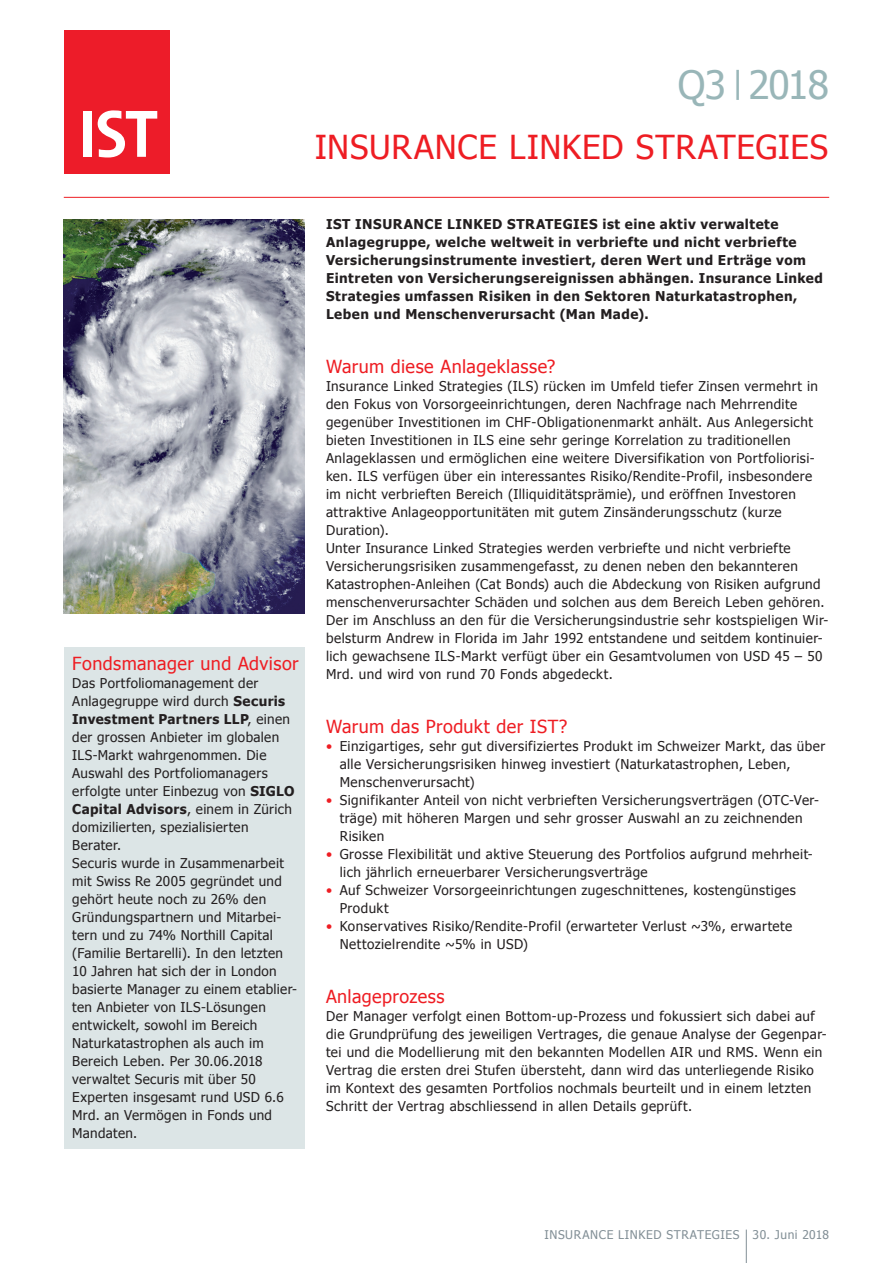
<style>
.page{position:relative;width:893px;height:1263px;background:#fff}
.page>*{position:absolute;margin:0;border:0;box-sizing:border-box;transform-origin:0 0}
.t1{font:39px "Tahoma";letter-spacing:-.03em;color:#99b6b8}
.t2{font:33px "Tahoma";letter-spacing:.025em;color:#ee1d23}
.t3{font:18px "Tahoma";letter-spacing:.025em;color:#ee1d23}
.t4{font:13.5px/18px "Tahoma";letter-spacing:.035em;color:#231f20}
.t5{font:700 13.5px/18px "Tahoma";letter-spacing:.035em;color:#231f20}
.t6{font:12px "Tahoma";letter-spacing:.045em;color:#828f96}
.s1{font-size:31.5px}
.s2{font-weight:700}
.s3{color:#ee1d23}
</style>
<div class="page">
<hr style="left:746px;top:1229px;width:1px;height:34px;background:#828f96">
<div style="left:65px;top:31px;width:105px;height:143px;background:#ed1c29"></div>
<div style="left:83px;top:111px;width:9px;height:46px;background:#fff"></div>
<svg style="left:98px;top:110px;width:59px;height:47px"></svg>
<hr style="left:64px;top:197px;width:765px;height:1px;background:#ee1d23">
<img style="left:64px;top:219px;width:241px;height:394px">
<div style="left:64px;top:647px;width:241px;height:501px;background:#dce5e6"></div>
<h1 class="t1" style="left:678px;top:59px;width:153px">Q3 <span class="s1">|</span> 2018</h1>
<h2 class="t2" style="left:315px;top:125px;width:515px">INSURANCE LINKED STRATEGIES</h2>
<h3 class="t3" style="left:72px;top:651px;width:228px">Fondsmanager und Advisor</h3>
<p class="t4" style="left:72px;top:673px;width:226px">Das Portfoliomanagement der<br>Anlagegruppe wird durch <span class="s2">Securis<br>Investment Partners LLP</span>, einen der grossen Anbieter im globalen<br>ILS-Markt wahrgenommen. Die<br>Auswahl des Portfoliomanagers erfolgte unter Einbezug von <span class="s2">SIGLO<br>Capital Advisors</span>, einem in Zürich domizilierten, spezialisierten<br>Berater.<br>Securis wurde in Zusammenarbeit mit Swiss Re 2005 gegründet und gehört heute noch zu 26% den<br>Gründungspartnern und Mitarbei&shy;tern und zu 74% Northill Capital (Familie Bertarelli). In den letzten<br>10 Jahren hat sich der in London basierte Manager zu einem etablier&shy;ten Anbieter von ILS-Lösungen entwickelt, sowohl im Bereich<br>Naturkatastrophen als auch im<br>Bereich Leben. Per 30.06.2018 verwaltet Securis mit über 50<br>Experten insgesamt rund USD 6.6<br>Mrd. an Vermögen in Fonds und<br>Mandaten.</p>
<p class="t5" style="left:326px;top:215px;width:499px">IST INSURANCE LINKED STRATEGIES ist eine aktiv verwaltete Anlagegruppe, welche weltweit in verbriefte und nicht verbriefte Versicherungsinstrumente investiert, deren Wert und Erträge vom Eintreten von Versicherungsereignissen abhängen. Insurance Linked Strategies umfassen Risiken in den Sektoren Naturkatastrophen, Leben und Menschenverursacht (Man Made).</p>
<h3 class="t3" style="left:326px;top:355px;width:231px">Warum diese Anlageklasse?</h3>
<p class="t4" style="left:326px;top:377px;width:504px">Insurance Linked Strategies (ILS) rücken im Umfeld tiefer Zinsen vermehrt in den Fokus von Vorsorgeeinrichtungen, deren Nachfrage nach Mehrrendite gegenüber Investitionen im CHF-Obligationenmarkt anhält. Aus Anlegersicht bieten Investitionen in ILS eine sehr geringe Korrelation zu traditionellen Anlageklassen und ermöglichen eine weitere Diversifikation von Portfoliorisi&shy;ken. ILS verfügen über ein interessantes Risiko/Rendite-Profil, insbesondere im nicht verbrieften Bereich (Illiquiditätsprämie), und eröffnen Investoren attraktive Anlageopportunitäten mit gutem Zinsänderungsschutz (kurze Duration).<br>Unter Insurance Linked Strategies werden verbriefte und nicht verbriefte Versicherungsrisiken zusammengefasst, zu denen neben den bekannteren Katastrophen-Anleihen (Cat Bonds) auch die Abdeckung von Risiken aufgrund menschenverursachter Schäden und solchen aus dem Bereich Leben gehören.<br>Der im Anschluss an den für die Versicherungsindustrie sehr kostspieligen Wir&shy;belsturm Andrew in Florida im Jahr 1992 entstandene und seitdem kontinuier&shy;lich gewachsene ILS-Markt verfügt über ein Gesamtvolumen von USD 45 – 50<br>Mrd. und wird von rund 70 Fonds abgedeckt.</p>
<h3 class="t3" style="left:326px;top:715px;width:243px">Warum das Produkt der IST?</h3>
<p class="t4" style="left:340px;top:737px;width:487px;text-indent:-14px"><span class="s3">•</span> Einzigartiges, sehr gut diversifiziertes Produkt im Schweizer Markt, das über alle Versicherungsrisiken hinweg investiert (Naturkatastrophen, Leben,<br>Menschenverursacht)</p>
<p class="t4" style="left:340px;top:791px;width:481px;text-indent:-14px"><span class="s3">•</span> Signifikanter Anteil von nicht verbrieften Versicherungsverträgen (OTC-Ver&shy;träge) mit höheren Margen und sehr grosser Auswahl an zu zeichnenden<br>Risiken</p>
<p class="t4" style="left:340px;top:845px;width:475px;text-indent:-14px"><span class="s3">•</span> Grosse Flexibilität und aktive Steuerung des Portfolios aufgrund mehrheit&shy;lich jährlich erneuerbarer Versicherungsverträge</p>
<p class="t4" style="left:340px;top:881px;width:458px;text-indent:-14px"><span class="s3">•</span> Auf Schweizer Vorsorgeeinrichtungen zugeschnittenes, kostengünstiges<br>Produkt</p>
<p class="t4" style="left:340px;top:917px;width:454px;text-indent:-14px"><span class="s3">•</span> Konservatives Risiko/Rendite-Profil (erwarteter Verlust ~3%, erwartete<br>Nettozielrendite ~5% in USD)</p>
<h3 class="t3" style="left:326px;top:985px;width:120px">Anlageprozess</h3>
<p class="t4" style="left:326px;top:1007px;width:502px">Der Manager verfolgt einen Bottom-up-Prozess und fokussiert sich dabei auf die Grundprüfung des jeweiligen Vertrages, die genaue Analyse der Gegenpar&shy;tei und die Modellierung mit den bekannten Modellen AIR und RMS. Wenn ein Vertrag die ersten drei Stufen übersteht, dann wird das unterliegende Risiko im Kontext des gesamten Portfolios nochmals beurteilt und in einem letzten Schritt der Vertrag abschliessend in allen Details geprüft.</p>
<p class="t6" style="left:544px;top:1227px;width:286px">INSURANCE LINKED STRATEGIES 30. Juni 2018</p>
</div>
